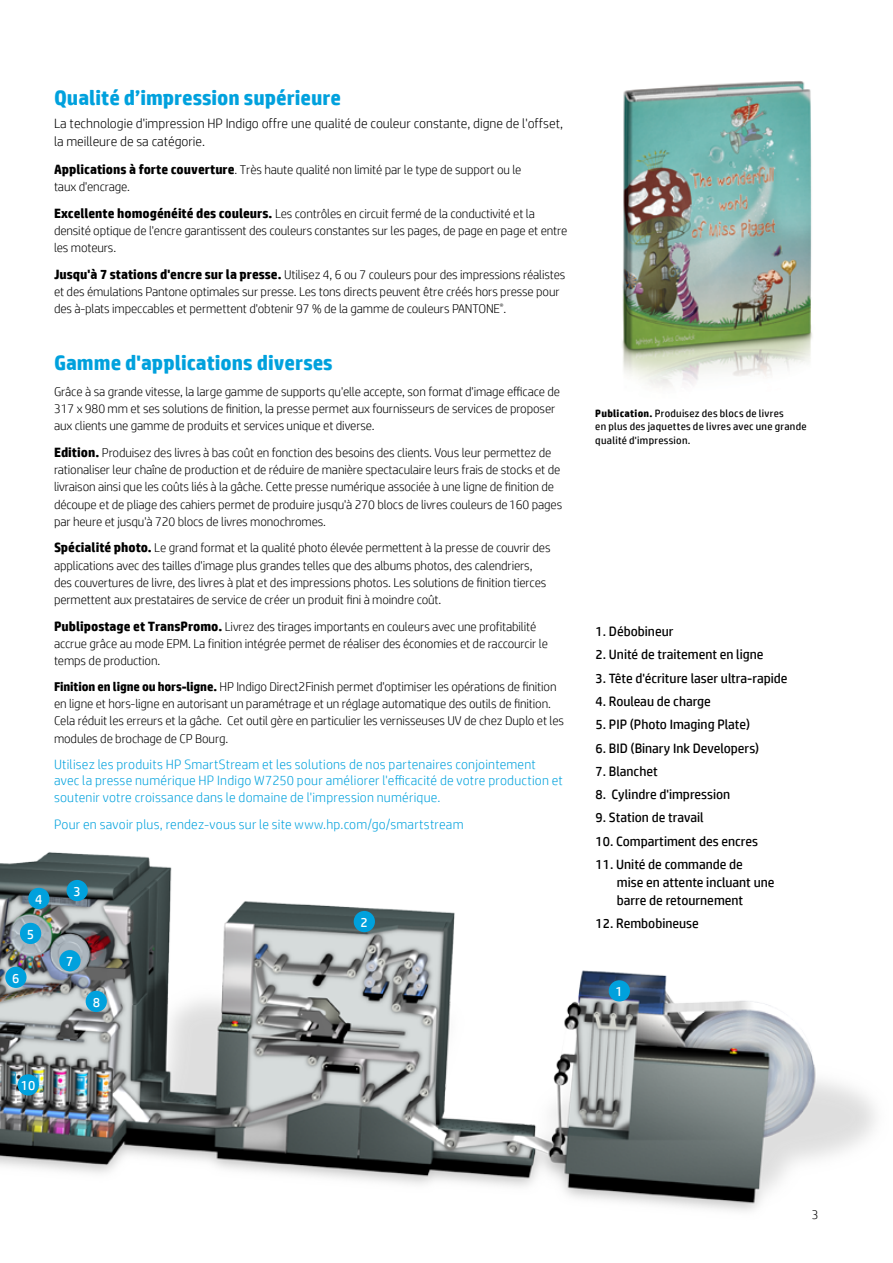
<style>
.page{position:relative;width:893px;height:1263px;background:#fff}
.page>*{position:absolute;margin:0;border:0;box-sizing:border-box;transform-origin:0 0}
.Body_text_before_bul{font:700 21px "HP Simplified";color:#00a1dd}
.text_9_Pt{font:700 21px "HP Simplified";color:#00a1dd}
.Schematics_header_9{font:13.5px/18px "HP Simplified";color:#000}
.sidebar_Body_text_b{font:300 13.5px/16.5px "HP Simplified";letter-spacing:.015em;color:#00a1dd}
.Body_text_before_bul-2{font:300 13.5px/18px "HP Simplified";color:#000}
.Schematics_no{font:13.5px "HP Simplified";color:#fff}
.text_9_Pt-2{font:300 12.75px/17.2px "HP Simplified";letter-spacing:-.01em;color:#000}
.Text-Side{font:10.5px/13.5px "HP Simplified";letter-spacing:.025em;color:#000}
.s1{font-weight:700;font-size:13.5px}
.s2{font-weight:700}
</style>
<div class="page">
<img style="left:622px;top:81px;width:190px;height:306px">
<img style="left:0;top:852px;width:876px;height:359px">
<div style="left:86px;top:991px;width:21px;height:21px;background:#00a1dd;border-radius:50%"></div>
<div style="left:20px;top:923px;width:21px;height:21px;background:#00a1dd;border-radius:50%"></div>
<div style="left:5px;top:967px;width:22px;height:21px;background:#00a1dd;border-radius:50%"></div>
<div style="left:28px;top:888px;width:22px;height:21px;background:#00a1dd;border-radius:50%"></div>
<div style="left:67px;top:880px;width:21px;height:21px;background:#00a1dd;border-radius:50%"></div>
<div style="left:354px;top:911px;width:21px;height:21px;background:#00a1dd;border-radius:50%"></div>
<div style="left:609px;top:980px;width:21px;height:21px;background:#00a1dd;border-radius:50%"></div>
<div style="left:18px;top:1074px;width:21px;height:21px;background:#00a1dd;border-radius:50%"></div>
<div style="left:59px;top:950px;width:22px;height:21px;background:#00a1dd;border-radius:50%"></div>
<p class="Body_text_before_bul" style="left:54px;top:85px;width:288px">Qualité d’impression supérieure</p>
<p class="Body_text_before_bul-2" style="left:54px;top:114px;width:511px">La technologie d'impression HP Indigo offre une qualité de couleur constante, digne de l'offset, la meilleure de sa catégorie.</p>
<p class="text_9_Pt-2" style="left:54px;top:161px;width:469px"><span class="s1">Applications à forte couverture</span>. Très haute qualité non limité par le type de support ou le taux d'encrage.</p>
<p class="text_9_Pt-2" style="left:54px;top:204px;width:515px"><span class="s1">Excellente homogénéité des couleurs.</span> Les contrôles en circuit fermé de la conductivité et la densité optique de l'encre garantissent des couleurs constantes sur les pages, de page en page et entre les moteurs.</p>
<p class="text_9_Pt-2" style="left:54px;top:265px;width:513px"><span class="s1">Jusqu'à 7 stations d'encre sur la presse.</span> Utilisez 4, 6 ou 7 couleurs pour des impressions réalistes et des émulations Pantone optimales sur presse. Les tons directs peuvent être créés hors presse pour des à-plats impeccables et permettent d'obtenir 97 % de la gamme de couleurs PANTONE<sup>®</sup>.</p>
<p class="text_9_Pt" style="left:54px;top:350px;width:280px">Gamme d'applications diverses</p>
<p class="text_9_Pt-2" style="left:54px;top:382px;width:508px">Grâce à sa grande vitesse, la large gamme de supports qu'elle accepte, son format d'image efficace de<br>317 x 980 mm et ses solutions de finition, la presse permet aux fournisseurs de services de proposer aux clients une gamme de produits et services unique et diverse.</p>
<p class="text_9_Pt-2" style="left:54px;top:443px;width:510px"><span class="s1">Edition.</span> Produisez des livres à bas coût en fonction des besoins des clients. Vous leur permettez de rationaliser leur chaîne de production et de réduire de manière spectaculaire leurs frais de stocks et de livraison ainsi que les coûts liés à la gâche. Cette presse numérique associée à une ligne de finition de découpe et de pliage des cahiers permet de produire jusqu'à 270 blocs de livres couleurs de160 pages par heure et jusqu'à 720 blocs de livres monochromes.</p>
<p class="text_9_Pt-2" style="left:54px;top:539px;width:498px"><span class="s1">Spécialité photo.</span> Le grand format et la qualité photo élevée permettent à la presse de couvrir des applications avec des tailles d'image plus grandes telles que des albums photos, des calendriers, des couvertures de livre, des livres à plat et des impressions photos. Les solutions de finition tierces permettent aux prestataires de service de créer un produit fini à moindre coût.</p>
<p class="text_9_Pt-2" style="left:54px;top:617px;width:495px"><span class="s1">Publipostage et TransPromo.</span> Livrez des tirages importants en couleurs avec une profitabilité accrue grâce au mode EPM. La finition intégrée permet de réaliser des économies et de raccourcir le temps de production.</p>
<p class="text_9_Pt-2" style="left:54px;top:677px;width:511px"><span class="s2">Finition en ligne ou hors-ligne.</span> HP Indigo Direct2Finish permet d'optimiser les opérations de finition en ligne et hors-ligne en autorisant un paramétrage et un réglage automatique des outils de finition.<br>Cela réduit les erreurs et la gâche. Cet outil gère en particulier les vernisseuses UV de chez Duplo et les modules de brochage de CP Bourg.</p>
<p class="sidebar_Body_text_b" style="left:54px;top:756px;width:510px">Utilisez les produits HP SmartStream et les solutions de nos partenaires conjointement avec la presse numérique HP Indigo W7250 pour améliorer l'efficacité de votre production et soutenir votre croissance dans le domaine de l'impression numérique.</p>
<p class="sidebar_Body_text_b" style="left:54px;top:816px;width:411px">Pour en savoir plus, rendez-vous sur le site www.hp.com/go/smartstream</p>
<p class="Schematics_no" style="left:35px;top:891px;width:9px">4</p>
<p class="Schematics_no" style="left:27px;top:926px;width:9px">5</p>
<p class="Schematics_no" style="left:12px;top:970px;width:9px">6</p>
<p class="Schematics_no" style="left:73px;top:884px;width:9px">3</p>
<p class="Schematics_no" style="left:66px;top:954px;width:9px">7</p>
<p class="Schematics_no" style="left:361px;top:915px;width:9px">2</p>
<p class="Text-Side" style="left:595px;top:406px;width:213px"><span class="s2">Publication.</span> Produisez des blocs de livres<br>en plus des jaquettes de livres avec une grande qualité d'impression.</p>
<p class="Schematics_header_9" style="left:596px;top:622px;width:79px">1. Débobineur</p>
<p class="Schematics_header_9" style="left:596px;top:645px;width:170px">2. Unité de traitement en ligne</p>
<p class="Schematics_header_9" style="left:596px;top:669px;width:194px">3. Tête d'écriture laser ultra-rapide</p>
<p class="Schematics_header_9" style="left:596px;top:692px;width:117px">4. Rouleau de charge</p>
<p class="Schematics_header_9" style="left:596px;top:715px;width:156px">5. PIP (Photo Imaging Plate)</p>
<p class="Schematics_header_9" style="left:596px;top:739px;width:165px">6. BID (Binary Ink Developers)</p>
<p class="Schematics_header_9" style="left:596px;top:762px;width:64px">7. Blanchet</p>
<p class="Schematics_header_9" style="left:596px;top:785px;width:136px">8. Cylindre d'impression</p>
<p class="Schematics_header_9" style="left:596px;top:809px;width:110px">9. Station de travail</p>
<p class="Schematics_header_9" style="left:596px;top:832px;width:164px">10. Compartiment des encres</p>
<p class="Schematics_header_9" style="left:617px;top:855px;width:159px;text-indent:-21px">11. Unité de commande de<br>mise en attente incluant une barre de retournement</p>
<p class="Schematics_header_9" style="left:596px;top:914px;width:105px">12. Rembobineuse</p>
<p class="Schematics_no" style="left:616px;top:984px;width:9px">1</p>
<p class="Schematics_no" style="left:21px;top:1078px;width:16px">10</p>
<p class="text_9_Pt-2" style="left:812px;top:1206px;width:8px">3</p>
</div>
